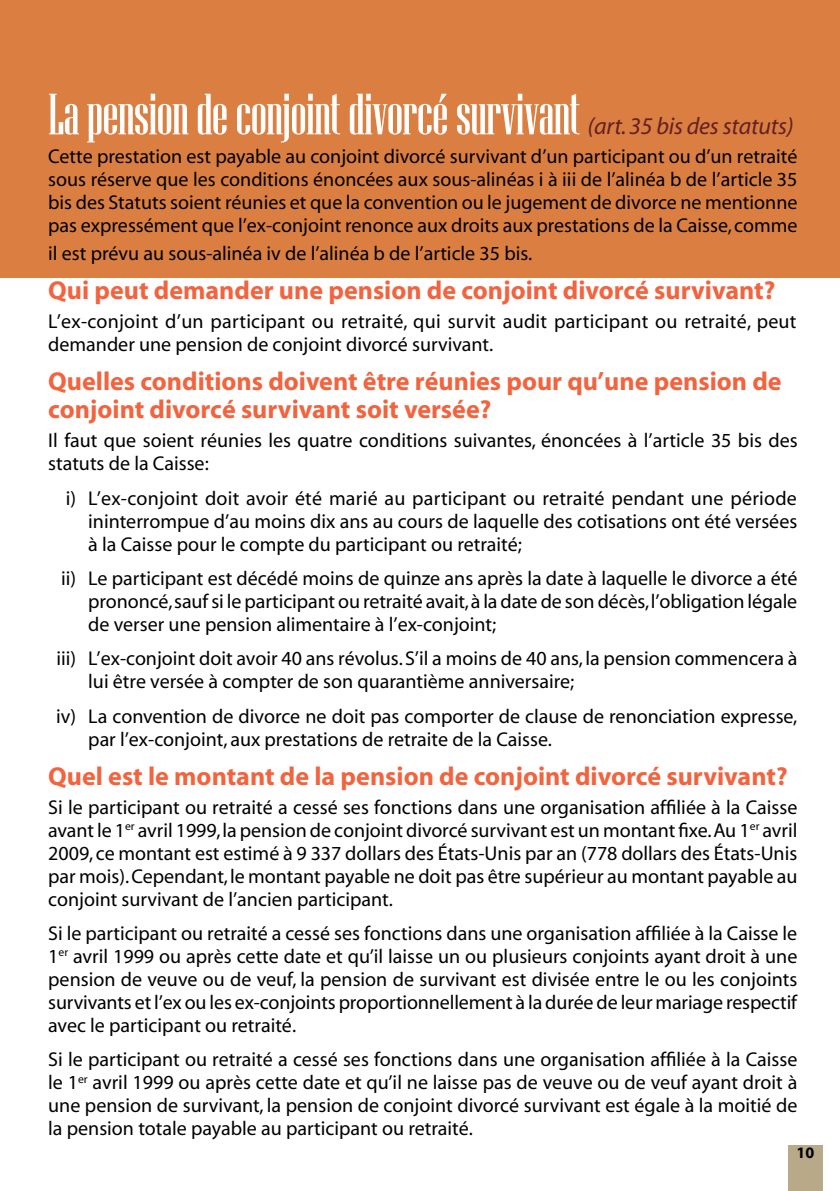
<style>
.page{position:relative;width:840px;height:1191px;background:#fff}
.page>*{position:absolute;margin:0;border:0;box-sizing:border-box;transform-origin:0 0}
.t1{font:58px "Niagara Solid";letter-spacing:-.01em;color:#fff}
.t2{font:700 26px/28px "Myriad";color:#f2633e}
.t3{font:italic 24px "Myriad";letter-spacing:-.01em;color:#622123}
.t4{font:20px/23px "Myriad";color:#000;text-align:justify}
.t5{font:700 16px "Myriad";color:#000}
</style>
<div class="page">
<div style="left:0;top:0;width:839px;height:278px;background:#db7e41"></div>
<div style="left:788px;top:1145px;width:34px;height:46px;background:#b8a988"></div>
<h1 class="t1" style="left:48px;top:84px;width:533px">La pension de conjoint divorcé survivant</h1>
<p class="t3" style="left:587px;top:114px;width:207px">(art. 35 bis des statuts)</p>
<p class="t4" style="left:48px;top:146px;width:750px">Cette prestation est payable au conjoint divorcé survivant d’un participant ou d’un retraité sous réserve que les conditions énoncées aux sous-alinéas i à iii de l’alinéa b de l’article 35 bis des Statuts soient réunies et que la convention ou le jugement de divorce ne mentionne pas expressément que l’ex-conjoint renonce aux droits aux prestations de la Caisse, comme</p>
<p class="t4" style="left:48px;top:243px;width:485px">il est prévu au sous-alinéa iv de l’alinéa b de l’article 35 bis.</p>
<h2 class="t2" style="left:48px;top:277px;width:728px">Qui peut demander une pension de conjoint divorcé survivant?</h2>
<p class="t4" style="left:48px;top:311px;width:749px">L’ex-conjoint d’un participant ou retraité, qui survit audit participant ou retraité, peut demander une pension de conjoint divorcé survivant.</p>
<h2 class="t2" style="left:48px;top:368px;width:734px">Quelles conditions doivent être réunies pour qu’une pension de conjoint divorcé survivant soit versée?</h2>
<p class="t4" style="left:48px;top:430px;width:750px">Il faut que soient réunies les quatre conditions suivantes, énoncées à l’article 35 bis des statuts de la Caisse:</p>
<p class="t4" style="left:88px;top:487px;width:710px;text-indent:-22px">i) L’ex-conjoint doit avoir été marié au participant ou retraité pendant une période ininterrompue d’au moins dix ans au cours de laquelle des cotisations ont été versées à la Caisse pour le compte du participant ou retraité;</p>
<p class="t4" style="left:88px;top:567px;width:710px;text-indent:-27px">ii) Le participant est décédé moins de quinze ans après la date à laquelle le divorce a été prononcé, sauf si le participant ou retraité avait, à la date de son décès, l’obligation légale de verser une pension alimentaire à l’ex-conjoint;</p>
<p class="t4" style="left:88px;top:648px;width:710px;text-indent:-32px">iii) L’ex-conjoint doit avoir 40 ans révolus. S’il a moins de 40 ans, la pension commencera à lui être versée à compter de son quarantième anniversaire;</p>
<p class="t4" style="left:88px;top:705px;width:710px;text-indent:-32px">iv) La convention de divorce ne doit pas comporter de clause de renonciation expresse, par l’ex-conjoint, aux prestations de retraite de la Caisse.</p>
<h2 class="t2" style="left:48px;top:763px;width:740px">Quel est le montant de la pension de conjoint divorcé survivant?</h2>
<p class="t4" style="left:48px;top:796px;width:750px">Si le participant ou retraité a cessé ses fonctions dans une organisation affiliée à la Caisse avant le 1<sup>er</sup> avril 1999, la pension de conjoint divorcé survivant est un montant fixe. Au 1<sup>er</sup> avril 2009, ce montant est estimé à 9 337 dollars des États-Unis par an (778 dollars des États-Unis par mois). Cependant, le montant payable ne doit pas être supérieur au montant payable au conjoint survivant de l’ancien participant.</p>
<p class="t4" style="left:48px;top:922px;width:750px">Si le participant ou retraité a cessé ses fonctions dans une organisation affiliée à la Caisse le 1<sup>er</sup> avril 1999 ou après cette date et qu’il laisse un ou plusieurs conjoints ayant droit à une pension de veuve ou de veuf, la pension de survivant est divisée entre le ou les conjoints survivants et l’ex ou les ex-conjoints proportionnellement à la durée de leur mariage respectif avec le participant ou retraité.</p>
<p class="t4" style="left:48px;top:1049px;width:750px">Si le participant ou retraité a cessé ses fonctions dans une organisation affiliée à la Caisse le 1<sup>er</sup> avril 1999 ou après cette date et qu’il ne laisse pas de veuve ou de veuf ayant droit à une pension de survivant, la pension de conjoint divorcé survivant est égale à la moitié de la pension totale payable au participant ou retraité.</p>
<p class="t5" style="left:796px;top:1144px;width:19px">10</p>
</div>
